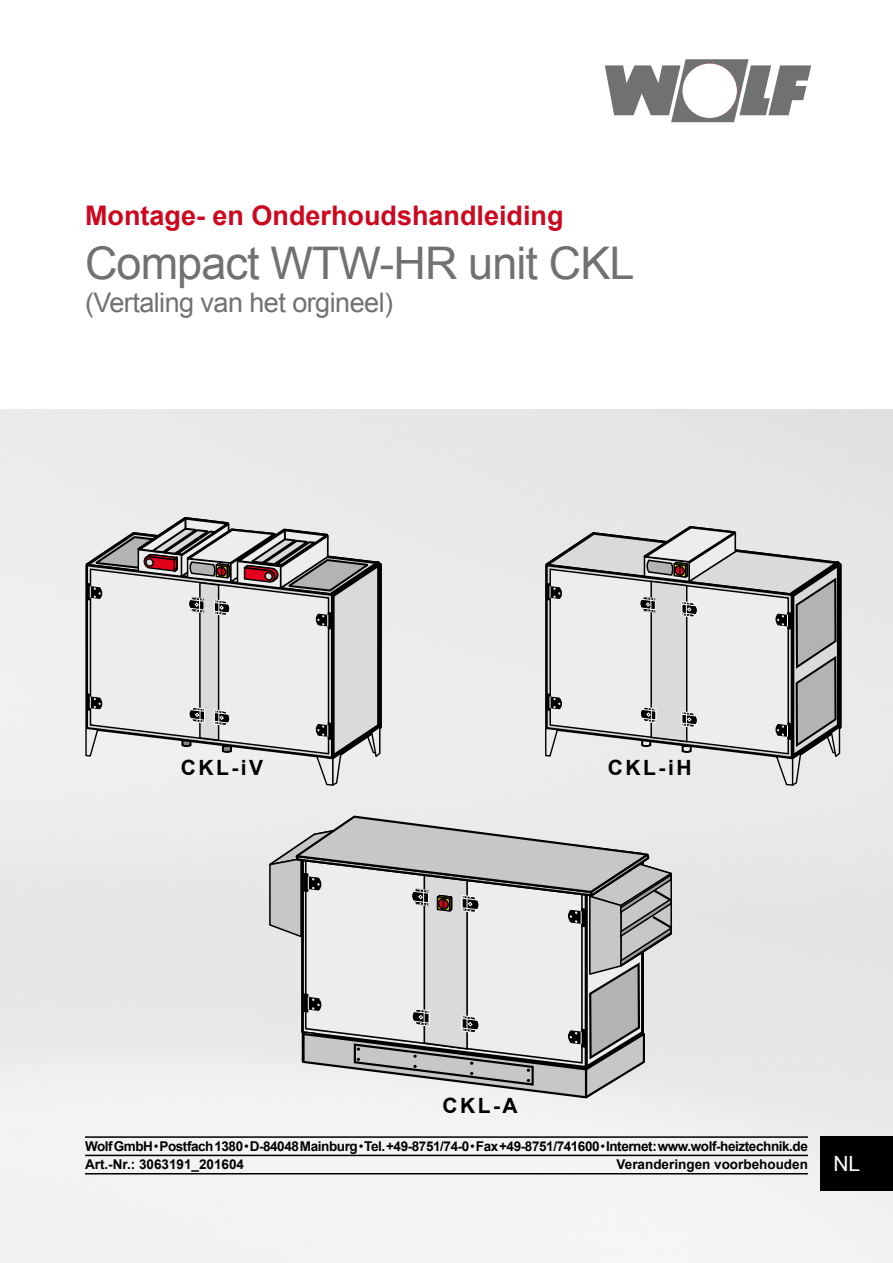
<style>
.page{position:relative;width:893px;height:1263px;background:#fff}
.page>*{position:absolute;margin:0;border:0;box-sizing:border-box;transform-origin:0 0}
.t1{font:45px "Arial";letter-spacing:-.02em;color:#707172}
.t2{font:700 27px "Arial";color:#cd071e}
.t3{font:27px "Arial";letter-spacing:-.02em;color:#707172}
.t4{font:700 21px "Arial";letter-spacing:.12em;color:#000}
.t5{font:700 13.5px/18.3px "Arial";letter-spacing:-.03em;color:#000}
.t6{font:700 13.5px "Arial";color:#000}
.s1{font-weight:400}
.s2{font-weight:400;font-size:21px;color:#fff}
</style>
<div class="page">
<svg style="left:605px;top:59px;width:206px;height:63px"></svg>
<img style="left:0;top:410px;width:893px;height:853px">
<div style="left:683px;top:64px;width:53px;height:53px;background:#fff;border-radius:50%"></div>
<div style="left:682px;top:64px;width:55px;height:54px;border:2px solid #fff;border-radius:50%"></div>
<hr style="left:85px;top:1136px;width:723px;height:2px;background:#000">
<hr style="left:85px;top:1155px;width:723px;height:1px;background:#000">
<hr style="left:85px;top:1173px;width:723px;height:1px;background:#000">
<div style="left:821px;top:1136px;width:72px;height:55px;background:#000"></div>
<svg style="left:544px;top:526px;width:298px;height:261px;background:#c6c6c6"></svg>
<div style="left:383px;top:685px;width:259px;height:44px;background:#ededed"></div>
<div style="left:675px;top:846px;width:56px;height:230px;background:#e5e6e6"></div>
<svg style="left:214px;top:729px;width:461px;height:464px;fill:#eeeded"></svg>
<div style="left:221px;top:736px;width:446px;height:449px;background:#eeeded"></div>
<svg style="left:269px;top:815px;width:404px;height:284px;background:#c5c5c6"></svg>
<svg style="left:85px;top:517px;width:298px;height:270px;background:#c7c6c6"></svg>
<h2 class="t2" style="left:85px;top:198px;width:480px">Montage- en Onderhoudshandleiding</h2>
<h1 class="t1" style="left:85px;top:234px;width:551px">Compact WTW-HR unit CKL</h1>
<h2 class="t3" style="left:85px;top:285px;width:310px">(Vertaling van het orgineel)</h2>
<h3 class="t4" style="left:181px;top:753px;width:84px">CKL-iV</h3>
<h3 class="t4" style="left:608px;top:753px;width:85px">CKL-iH</h3>
<h3 class="t4" style="left:442px;top:1092px;width:77px">CKL-A</h3>
<p class="t5" style="left:85px;top:1138px;width:724px">Wolf GmbH <span class="s1">•</span> Postfach 1380 <span class="s1">•</span> D-84048 Mainburg <span class="s1">•</span> Tel. +49-8751/74-0 <span class="s1">•</span> Fax +49-8751/741600 <span class="s1">•</span> Internet: www.wolf-heiztechnik.de<br>Art.-Nr.: 3063191_201604</p>
<p class="t6" style="left:617px;top:1156px;width:245px">Veranderingen voorbehouden <span class="s2">NL</span></p>
</div>
